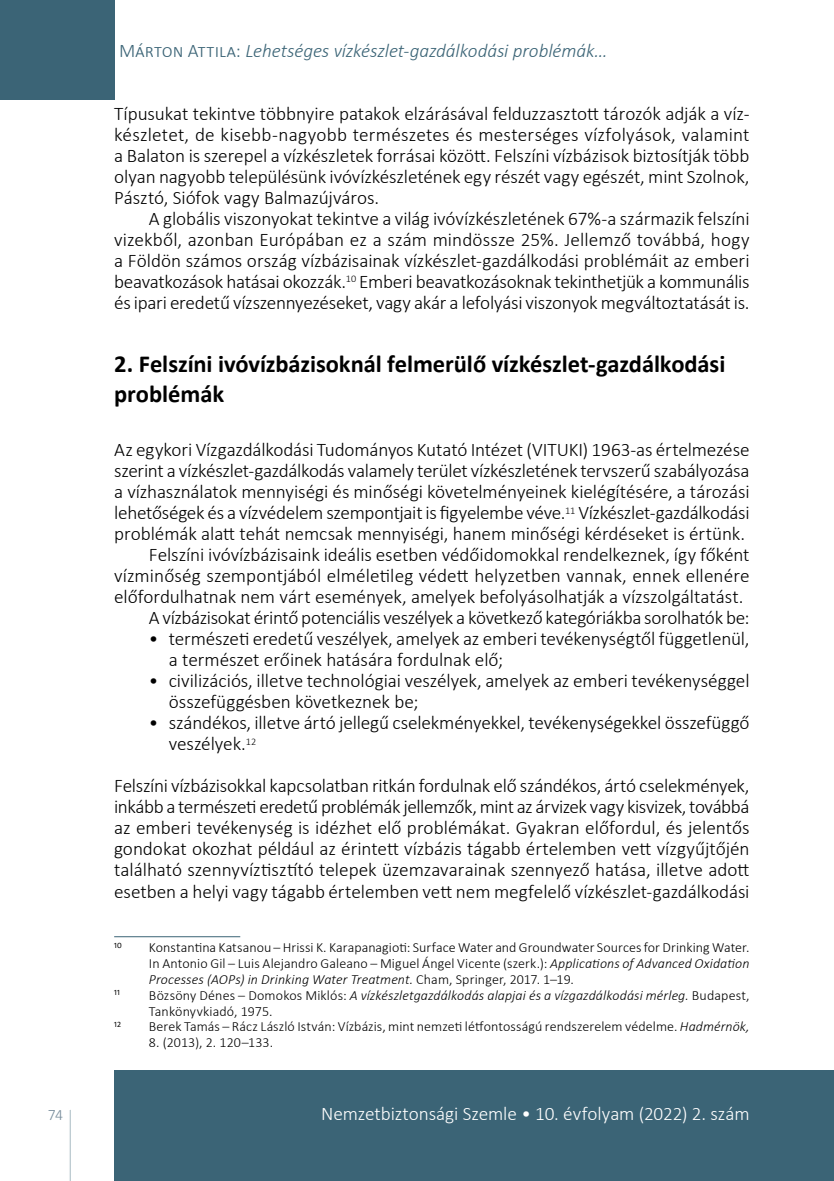
<style>
.page{position:relative;width:834px;height:1181px;background:#fff}
.page>*{position:absolute;margin:0;border:0;box-sizing:border-box;transform-origin:0 0}
.t1{font:700 24.5px/29.4px "Calibri";letter-spacing:-.005em;color:#000}
.t2{font:300 19.25px/21px "Calibri";letter-spacing:-.005em;color:#000;text-align:justify}
.t3{font:italic 300 19.25px "Calibri";letter-spacing:-.005em;color:#3b6476}
.t4{font:300 19.25px "Calibri";letter-spacing:-.005em;color:#fff}
.t5{font:300 15.75px "Calibri";color:#778c9b}
.t6{font:300 14px/15.8px "Calibri";letter-spacing:.005em;color:#000;text-align:justify}
.t7{font:8.22px "Calibri";color:#000}
.s1{font-style:normal}
.s2{font-style:italic}
</style>
<div class="page">
<svg style="left:69px;top:1110px;width:2px;height:71px"></svg>
<div style="left:0;top:0;width:114px;height:99px;background:#3b6476"></div>
<div style="left:114px;top:1070px;width:719px;height:111px;background:#3b6476"></div>
<hr style="left:833px;top:1070px;width:1px;height:111px;background:#3b6476">
<hr style="left:114px;top:936px;width:126px;height:1px;background:#3b6476">
<p class="t3" style="left:119px;top:39px;width:490px"><span class="s1">Márton Attila:</span> Lehetséges vízkészlet-gazdálkodási problémák…</p>
<p class="t2" style="left:114px;top:103px;width:636px">Típusukat tekintve többnyire patakok elzárásával felduzzasztott tározók adják a víz&shy;készletet, de kisebb-nagyobb természetes és mesterséges vízfolyások, valamint a Balaton is szerepel a vízkészletek forrásai között. Felszíni vízbázisok biztosítják több olyan nagyobb településünk ivóvízkészletének egy részét vagy egészét, mint Szolnok, Pásztó, Siófok vagy Balmazújváros.</p>
<p class="t2" style="left:114px;top:208px;width:636px;text-indent:35px">A globális viszonyokat tekintve a világ ivóvízkészletének 67%-a származik felszíni vizekből, azonban Európában ez a szám mindössze 25%. Jellemző továbbá, hogy a Földön számos ország vízbázisainak vízkészlet-gazdálkodási problémáit az emberi beavatkozások hatásai okozzák.<sup>10</sup> Emberi beavatkozásoknak tekinthetjük a kommunális és ipari eredetű vízszennyezéseket, vagy akár a lefolyási viszonyok megváltoztatását is.</p>
<p class="t1" style="left:114px;top:349px;width:612px">2. Felszíni ivóvízbázisoknál felmerülő vízkészlet-gazdálkodási problémák</p>
<p class="t2" style="left:114px;top:439px;width:636px">Az egykori Vízgazdálkodási Tudományos Kutató Intézet (VITUKI) 1963-as értelmezése</p>
<p class="t2" style="left:114px;top:460px;width:636px">szerint a vízkészlet-gazdálkodás valamely terület vízkészletének tervszerű szabályozása</p>
<p class="t2" style="left:114px;top:481px;width:636px">a vízhasználatok mennyiségi és minőségi követelményeinek kielégítésére, a tározási</p>
<p class="t2" style="left:114px;top:502px;width:636px">lehetőségek és a vízvédelem szempontjait is figyelembe véve.<sup>11</sup> Vízkészlet-gazdálkodási</p>
<p class="t2" style="left:114px;top:523px;width:632px">problémák alatt tehát nemcsak mennyiségi, hanem minőségi kérdéseket is értünk.</p>
<p class="t2" style="left:149px;top:544px;width:602px">Felszíni ivóvízbázisaink ideális esetben védőidomokkal rendelkeznek, így főként</p>
<p class="t2" style="left:114px;top:565px;width:636px">vízminőség szempontjából elméletileg védett helyzetben vannak, ennek ellenére</p>
<p class="t2" style="left:114px;top:586px;width:630px">előfordulhatnak nem várt események, amelyek befolyásolhatják a vízszolgáltatást.</p>
<p class="t2" style="left:149px;top:607px;width:602px">A vízbázisokat érintő potenciális veszélyek a következő kategóriákba sorolhatók be:</p>
<p class="t2" style="left:169px;top:628px;width:582px;text-indent:-20px">• természeti eredetű veszélyek, amelyek az emberi tevékenységtől függetlenül, a természet erőinek hatására fordulnak elő;</p>
<p class="t2" style="left:169px;top:670px;width:582px;text-indent:-20px">• civilizációs, illetve technológiai veszélyek, amelyek az emberi tevékenységgel összefüggésben következnek be;</p>
<p class="t2" style="left:169px;top:712px;width:582px;text-indent:-20px">• szándékos, illetve ártó jellegű cselekményekkel, tevékenységekkel összefüggő veszélyek.<sup>12</sup></p>
<p class="t2" style="left:114px;top:775px;width:637px">Felszíni vízbázisokkal kapcsolatban ritkán fordulnak elő szándékos, ártó cselekmények, inkább a természeti eredetű problémák jellemzők, mint az árvizek vagy kisvizek, továbbá az emberi tevékenység is idézhet elő problémákat. Gyakran előfordul, és jelentős gondokat okozhat például az érintett vízbázis tágabb értelemben vett vízgyűjtőjén található szennyvíztisztító telepek üzemzavarainak szennyező hatása, illetve adott esetben a helyi vagy tágabb értelemben vett nem megfelelő vízkészlet-gazdálkodási</p>
<p class="t7" style="left:114px;top:939px;width:9px">10</p>
<p class="t6" style="left:149px;top:940px;width:602px">Konstantina Katsanou – Hrissi K. Karapanagioti: Surface Water and Groundwater Sources for Drinking Water.<br>In Antonio Gil – Luis Alejandro Galeano – Miguel Ángel Vicente (szerk.): <span class="s2">Applications of Advanced Oxidation Processes (AOPs) in Drinking Water Treatment.</span> Cham, Springer, 2017. 1–19.</p>
<p class="t7" style="left:114px;top:986px;width:7px">11</p>
<p class="t6" style="left:149px;top:987px;width:602px">Bözsöny Dénes – Domokos Miklós: <span class="s2">A vízkészletgazdálkodás alapjai és a vízgazdálkodási mérleg.</span> Budapest,<br>Tankönyvkiadó, 1975.</p>
<p class="t7" style="left:114px;top:1018px;width:8px">12</p>
<p class="t6" style="left:149px;top:1018px;width:602px">Berek Tamás – Rácz László István: Vízbázis, mint nemzeti létfontosságú rendszerelem védelme. <span class="s2">Hadmérnök,</span></p>
<p class="t6" style="left:149px;top:1034px;width:126px">8. (2013), 2. 120–133.</p>
<p class="t5" style="left:48px;top:1105px;width:17px">74</p>
<p class="t4" style="left:321px;top:1102px;width:430px">Nemzetbiztonsági Szemle • 10. évfolyam (2022) 2. szám</p>
</div>
